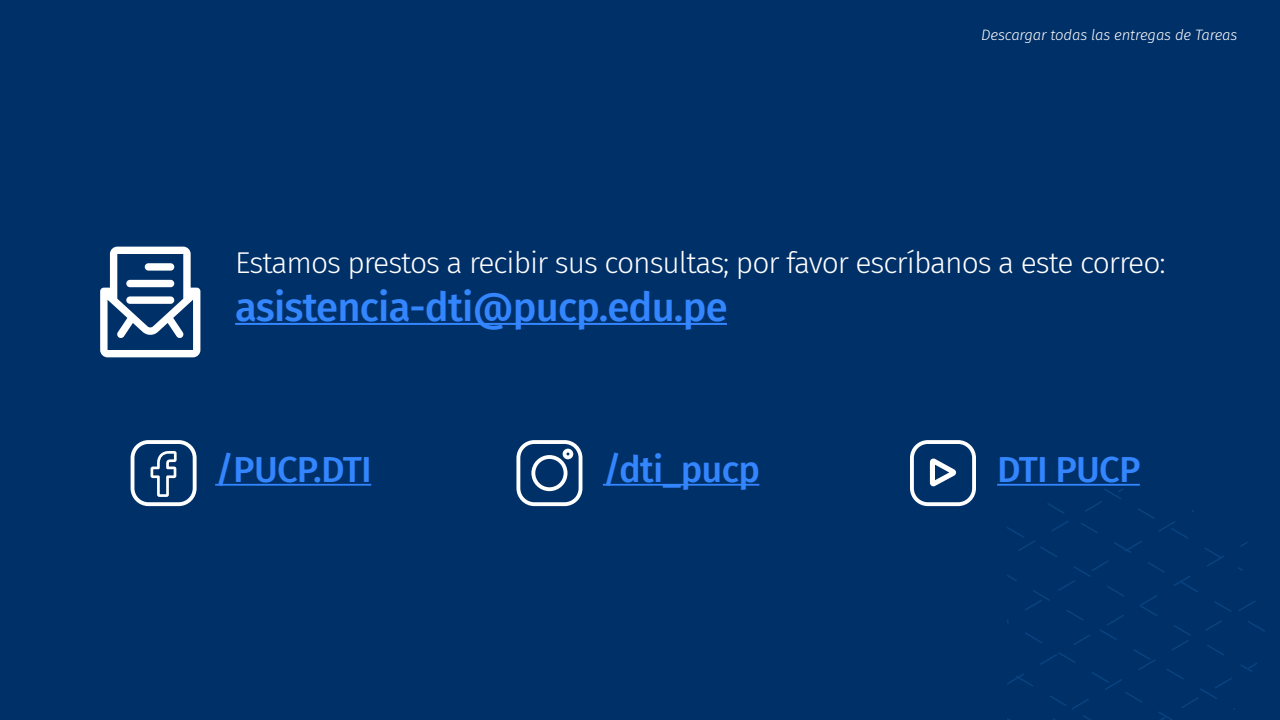
<style>
.page{position:relative;width:1280px;height:720px;background:#003068}
.page>*{position:absolute;margin:0;border:0;box-sizing:border-box;transform-origin:0 0}
.t1{font:500 40px "Fira Sans";letter-spacing:-.02em;color:#3386ff}
.t2{font:500 36.3px "Fira Sans";letter-spacing:-.02em;color:#3386ff}
.t3{font:300 30px "Fira Sans";letter-spacing:-.035em;color:#fff}
.t4{font:italic 300 15px "Fira Sans";letter-spacing:-.01em;color:#fff}
</style>
<div class="page">
<svg style="left:1008px;top:488px;width:257px;height:232px"></svg>
<hr style="left:235px;top:323px;width:492px;height:2px;background:#3386ff">
<svg style="left:100px;top:247px;width:100px;height:110px"></svg>
<div style="left:145px;top:263px;width:29px;height:8px;background:#fff;border-radius:4px"></div>
<div style="left:126px;top:280px;width:48px;height:7px;background:#fff;border-radius:4px"></div>
<div style="left:126px;top:296px;width:48px;height:8px;background:#fff;border-radius:4px"></div>
<svg style="left:131px;top:440px;width:66px;height:66px"></svg>
<hr style="left:215px;top:484px;width:156px;height:2px;background:#3386ff">
<svg style="left:516px;top:440px;width:66px;height:66px"></svg>
<hr style="left:603px;top:484px;width:156px;height:2px;background:#3386ff">
<svg style="left:910px;top:440px;width:66px;height:66px"></svg>
<hr style="left:997px;top:484px;width:143px;height:2px;background:#3386ff">
<p class="t4" style="left:981px;top:24px;width:258px">Descargar todas las entregas de Tareas</p>
<p class="t3" style="left:235px;top:241px;width:932px">Estamos prestos a recibir sus consultas; por favor escríbanos a este correo:</p>
<h1 class="t1" style="left:235px;top:275px;width:494px">asistencia-dti@pucp.edu.pe</h1>
<p class="t2" style="left:215px;top:440px;width:158px">/PUCP.DTI</p>
<p class="t2" style="left:603px;top:440px;width:159px">/dti_pucp</p>
<p class="t2" style="left:997px;top:440px;width:145px">DTI PUCP</p>
</div>
